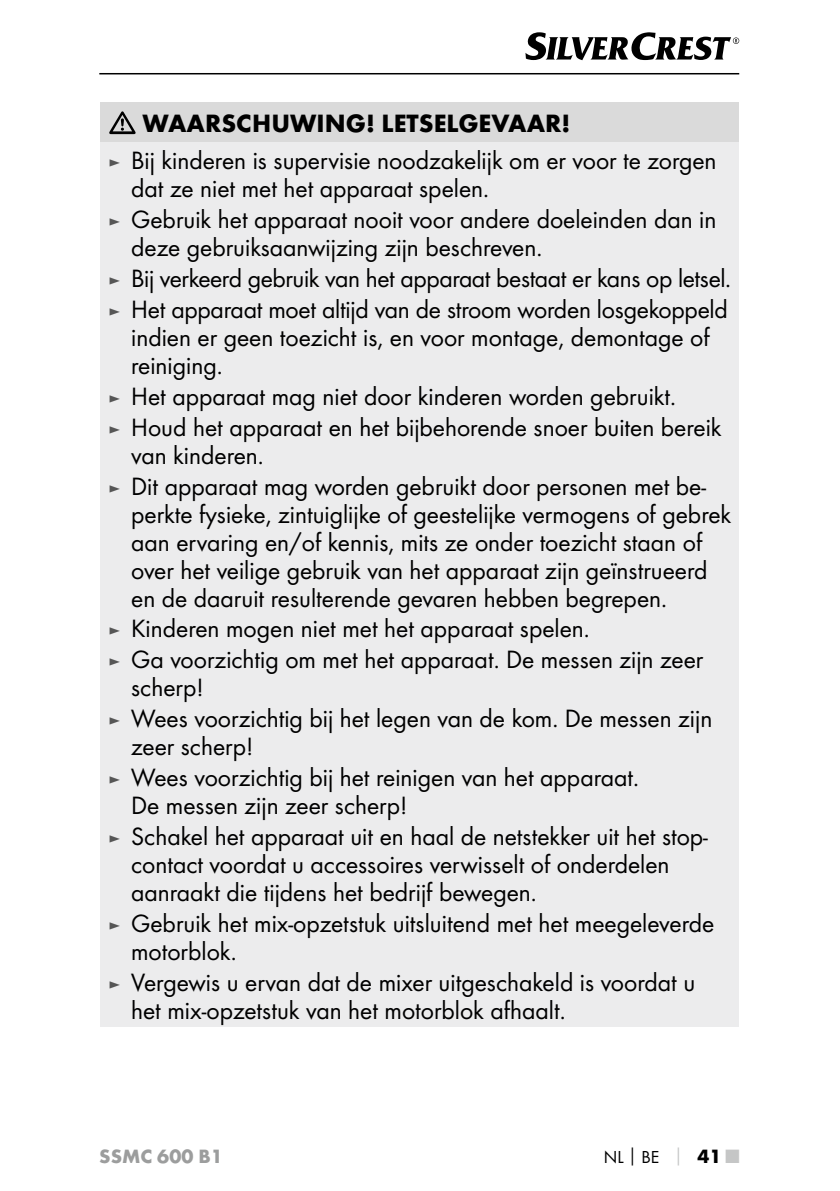
<style>
.page{position:relative;width:840px;height:1191px;background:#fff}
.page>*{position:absolute;margin:0;border:0;box-sizing:border-box;transform-origin:0 0}
.t1{font:26px/28px "Futura Boo";color:#000}
.t2{font:700 26px "Futura";color:#000}
.t3{font:700 20px "Futura";color:#9c9d9d}
.t4{font:18px "Futura Boo";color:#000}
.s1{font-size:18px;color:#565656}
.s2{font-family:"Futura";font-weight:700}
.s3{font-family:"Futura";font-weight:700;color:#c5c6c6}
.s4{font-family:"Futura";font-weight:700;font-size:20px}
.s5{font-family:"Futura";font-weight:700;font-size:20px;color:#c5c6c6}
</style>
<div class="page">
<hr style="left:99px;top:73px;width:639px;height:1px;background:#000">
<svg style="left:525px;top:32px;width:213px;height:28px"></svg>
<div style="left:100px;top:102px;width:638px;height:40px;background:#dadada"></div>
<div style="left:100px;top:142px;width:638px;height:884px;background:#ececed"></div>
<svg style="left:109px;top:111px;width:26px;height:23px"></svg>
<p class="t2" style="left:142px;top:107px;width:429px">WAARSCHUWING! LETSELGEVAAR!</p>
<p class="t1" style="left:131px;top:147px;width:586px;text-indent:-23px"><span class="s1">►</span> Bij kinderen is supervisie noodzakelijk om er voor te zorgen dat ze niet met het apparaat spelen.</p>
<p class="t1" style="left:131px;top:205px;width:586px;text-indent:-23px"><span class="s1">►</span> Gebruik het apparaat nooit voor andere doeleinden dan in deze gebruiksaanwijzing zijn beschreven.</p>
<p class="t1" style="left:108px;top:263px;width:620px;line-height:30.8px"><span class="s1">►</span> Bij verkeerd gebruik van het apparaat bestaat er kans op letsel. <span class="s1">►</span> Het apparaat moet altijd van de stroom worden losgekoppeld</p>
<p class="t1" style="left:131px;top:323px;width:579px">indien er geen toezicht is, en voor montage, demontage of reiniging.</p>
<p class="t1" style="left:108px;top:380px;width:614px;line-height:30.8px"><span class="s1">►</span> Het apparaat mag niet door kinderen worden gebruikt.<br><span class="s1">►</span> Houd het apparaat en het bijbehorende snoer buiten bereik</p>
<p class="t1" style="left:108px;top:439px;width:599px;line-height:30.8px;text-indent:23px">van kinderen.<br><span class="s1">►</span> Dit apparaat mag worden gebruikt door personen met be-</p>
<p class="t1" style="left:131px;top:500px;width:601px">perkte fysieke, zintuiglijke of geestelijke vermogens of gebrek aan ervaring en/of kennis, mits ze onder toezicht staan of over het veilige gebruik van het apparaat zijn geïnstrueerd en de daaruit resulterende gevaren hebben begrepen.</p>
<p class="t1" style="left:108px;top:613px;width:596px;line-height:30.8px"><span class="s1">►</span> Kinderen mogen niet met het apparaat spelen.<br><span class="s1">►</span> Ga voorzichtig om met het apparaat. De messen zijn zeer</p>
<p class="t1" style="left:108px;top:672px;width:605px;line-height:30.8px;text-indent:23px">scherp!<br><span class="s1">►</span> Wees voorzichtig bij het legen van de kom. De messen zijn</p>
<p class="t1" style="left:108px;top:731px;width:528px;line-height:30.8px;text-indent:23px">zeer scherp!<br><span class="s1">►</span> Wees voorzichtig bij het reinigen van het apparaat.</p>
<p class="t1" style="left:108px;top:789px;width:600px;line-height:30.8px;text-indent:23px">De messen zijn zeer scherp!<br><span class="s1">►</span> Schakel het apparaat uit en haal de netstekker uit het stop-</p>
<p class="t1" style="left:131px;top:850px;width:539px">contact voordat u accessoires verwisselt of onderdelen aanraakt die tijdens het bedrijf bewegen.</p>
<p class="t1" style="left:131px;top:909px;width:584px;text-indent:-23px"><span class="s1">►</span> Gebruik het mix-opzetstuk uitsluitend met het meegeleverde motorblok.</p>
<p class="t1" style="left:131px;top:967px;width:565px;text-indent:-23px"><span class="s1">►</span> Vergewis u ervan dat de mixer uitgeschakeld is voordat u het mix-opzetstuk van het motorblok afhaalt.</p>
<p class="t3" style="left:99px;top:1143px;width:125px">SSMC 600 B1</p>
<p class="t4" style="left:603px;top:1145px;width:137px">NL<span class="s2">│</span>BE <span class="s3">│</span> <span class="s4">41</span> <span class="s5">■</span></p>
</div>
